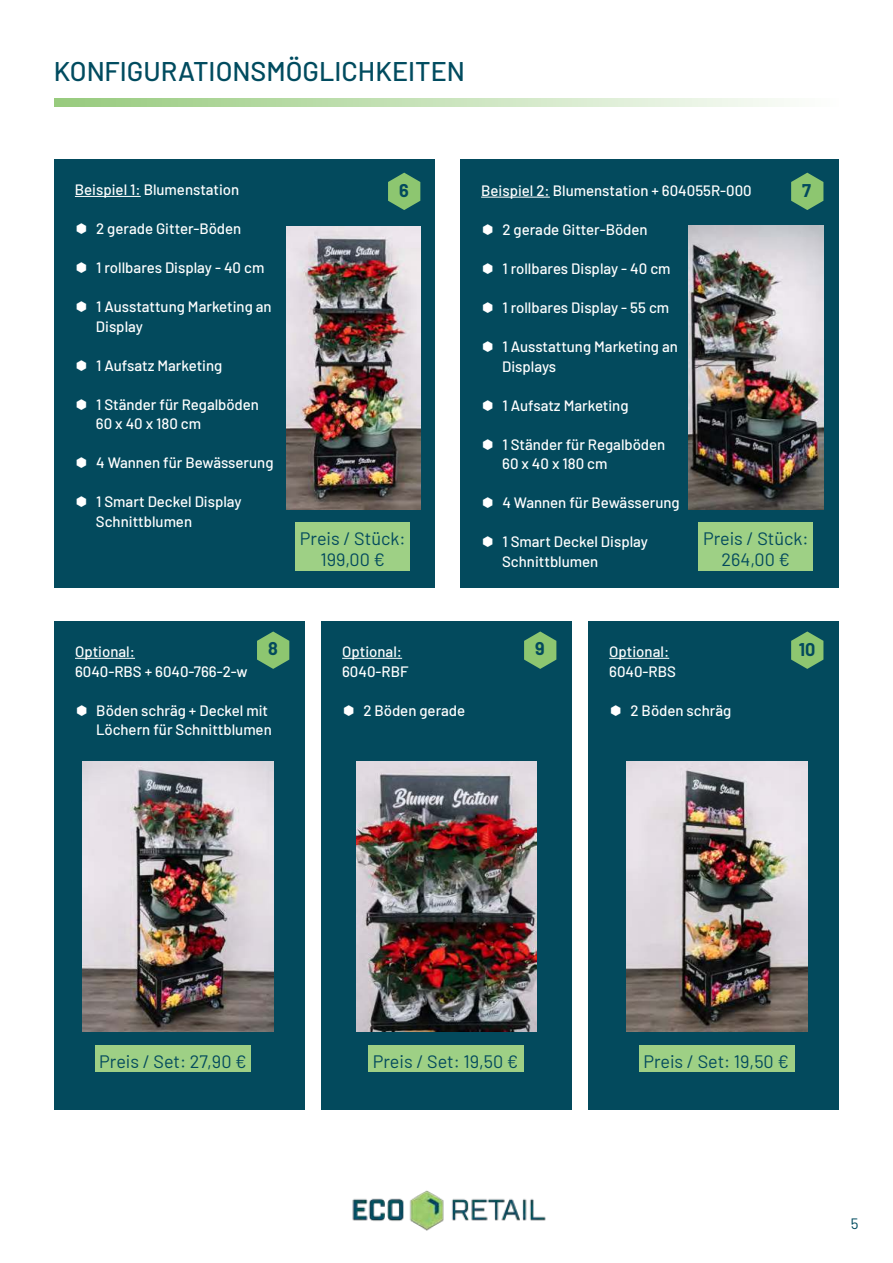
<style>
.page{position:relative;width:893px;height:1263px;background:#fff}
.page>*{position:absolute;margin:0;border:0;box-sizing:border-box;transform-origin:0 0}
.t1{font:500 27px "Barlow";color:#004b5f}
.t2{font:18px/21.6px "Barlow";color:#034a5d;text-align:center}
.t3{font:700 18px "Barlow";color:#034a5d}
.t4{font:500 15px/19.5px "Barlow";color:#fff}
.t5{font:15px "Barlow";color:#004b5f}
</style>
<div class="page">
<div style="left:588px;top:621px;width:251px;height:489px;background:#034a5d"></div>
<hr style="left:609px;top:658px;width:60px;height:1px;background:#fff">
<div style="left:321px;top:621px;width:251px;height:489px;background:#034a5d"></div>
<hr style="left:342px;top:658px;width:60px;height:1px;background:#fff">
<div style="left:54px;top:621px;width:251px;height:489px;background:#034a5d"></div>
<hr style="left:75px;top:658px;width:60px;height:1px;background:#fff">
<div style="left:460px;top:160px;width:379px;height:428px;background:#034a5d"></div>
<hr style="left:481px;top:197px;width:69px;height:1px;background:#fff">
<div style="left:54px;top:159px;width:380px;height:429px;background:#034a5d"></div>
<hr style="left:75px;top:196px;width:66px;height:1px;background:#fff">
<img style="left:286px;top:226px;width:134px;height:284px">
<svg style="left:54px;top:98px;width:730px;height:9px;background:#c6e2b8"></svg>
<img style="left:688px;top:226px;width:135px;height:284px">
<img style="left:352px;top:1190px;width:194px;height:41px">
<img style="left:82px;top:761px;width:191px;height:271px">
<img style="left:356px;top:761px;width:181px;height:271px">
<svg style="left:388px;top:173px;width:32px;height:37px"></svg>
<svg style="left:791px;top:173px;width:32px;height:37px"></svg>
<svg style="left:257px;top:631px;width:32px;height:38px"></svg>
<svg style="left:791px;top:631px;width:32px;height:38px"></svg>
<svg style="left:524px;top:631px;width:32px;height:38px"></svg>
<img style="left:627px;top:761px;width:180px;height:271px">
<div style="left:699px;top:522px;width:114px;height:49px;background:#9ed085"></div>
<div style="left:95px;top:1045px;width:156px;height:27px;background:#9ed085"></div>
<div style="left:369px;top:1045px;width:155px;height:27px;background:#9ed085"></div>
<div style="left:639px;top:1045px;width:156px;height:27px;background:#9ed085"></div>
<div style="left:295px;top:522px;width:115px;height:49px;background:#9ed085"></div>
<h1 class="t1" style="left:54px;top:60px;width:413px">KONFIGURATIONSMÖGLICHKEITEN</h1>
<p class="t4" style="left:75px;top:181px;width:166px">Beispiel 1: Blumenstation</p>
<p class="t4" style="left:96px;top:220px;width:147px">2 gerade Gitter-Böden</p>
<p class="t4" style="left:96px;top:259px;width:170px">1 rollbares Display - 40 cm</p>
<p class="t4" style="left:96px;top:298px;width:177px">1 Ausstattung Marketing an<br>Display</p>
<p class="t4" style="left:96px;top:357px;width:128px">1 Aufsatz Marketing</p>
<p class="t4" style="left:96px;top:396px;width:165px">1 Ständer für Regalböden<br>60 x 40 x 180 cm</p>
<p class="t4" style="left:96px;top:454px;width:179px">4 Wannen für Bewässerung</p>
<p class="t4" style="left:96px;top:493px;width:147px">1 Smart Deckel Display<br>Schnittblumen</p>
<p class="t3" style="left:399px;top:180px;width:11px">6</p>
<p class="t3" style="left:802px;top:180px;width:10px">7</p>
<p class="t4" style="left:481px;top:182px;width:272px">Beispiel 2: Blumenstation + 604055R-000</p>
<p class="t4" style="left:502px;top:221px;width:147px">2 gerade Gitter-Böden</p>
<p class="t4" style="left:502px;top:260px;width:170px">1 rollbares Display - 40 cm</p>
<p class="t4" style="left:502px;top:299px;width:168px">1 rollbares Display - 55 cm</p>
<p class="t4" style="left:502px;top:338px;width:177px">1 Ausstattung Marketing an<br>Displays</p>
<p class="t4" style="left:502px;top:397px;width:128px">1 Aufsatz Marketing</p>
<p class="t4" style="left:502px;top:436px;width:165px">1 Ständer für Regalböden<br>60 x 40 x 180 cm</p>
<p class="t4" style="left:502px;top:494px;width:179px">4 Wannen für Bewässerung</p>
<p class="t4" style="left:502px;top:533px;width:147px">1 Smart Deckel Display<br>Schnittblumen</p>
<p class="t2" style="left:300px;top:529px;width:107px">Preis / Stück:<br>199,00 €</p>
<p class="t2" style="left:703px;top:529px;width:107px">Preis / Stück:<br>264,00 €</p>
<p class="t3" style="left:268px;top:639px;width:11px">8</p>
<p class="t3" style="left:535px;top:639px;width:11px">9</p>
<p class="t3" style="left:799px;top:639px;width:18px">10</p>
<p class="t4" style="left:75px;top:643px;width:174px">Optional:<br>6040-RBS + 6040-766-2-w</p>
<p class="t4" style="left:96px;top:702px;width:177px">Böden schräg + Deckel mit<br>Löchern für Schnittblumen</p>
<p class="t4" style="left:342px;top:643px;width:68px">Optional:<br>6040-RBF</p>
<p class="t4" style="left:363px;top:702px;width:103px">2 Böden gerade</p>
<p class="t4" style="left:609px;top:643px;width:68px">Optional:<br>6040-RBS</p>
<p class="t4" style="left:630px;top:702px;width:102px">2 Böden schräg</p>
<p class="t2" style="left:99px;top:1049px;width:149px">Preis / Set: 27,90 €</p>
<p class="t2" style="left:373px;top:1049px;width:147px">Preis / Set: 19,50 €</p>
<p class="t2" style="left:643px;top:1049px;width:147px">Preis / Set: 19,50 €</p>
<p class="t5" style="left:851px;top:1217px;width:9px">5</p>
</div>
